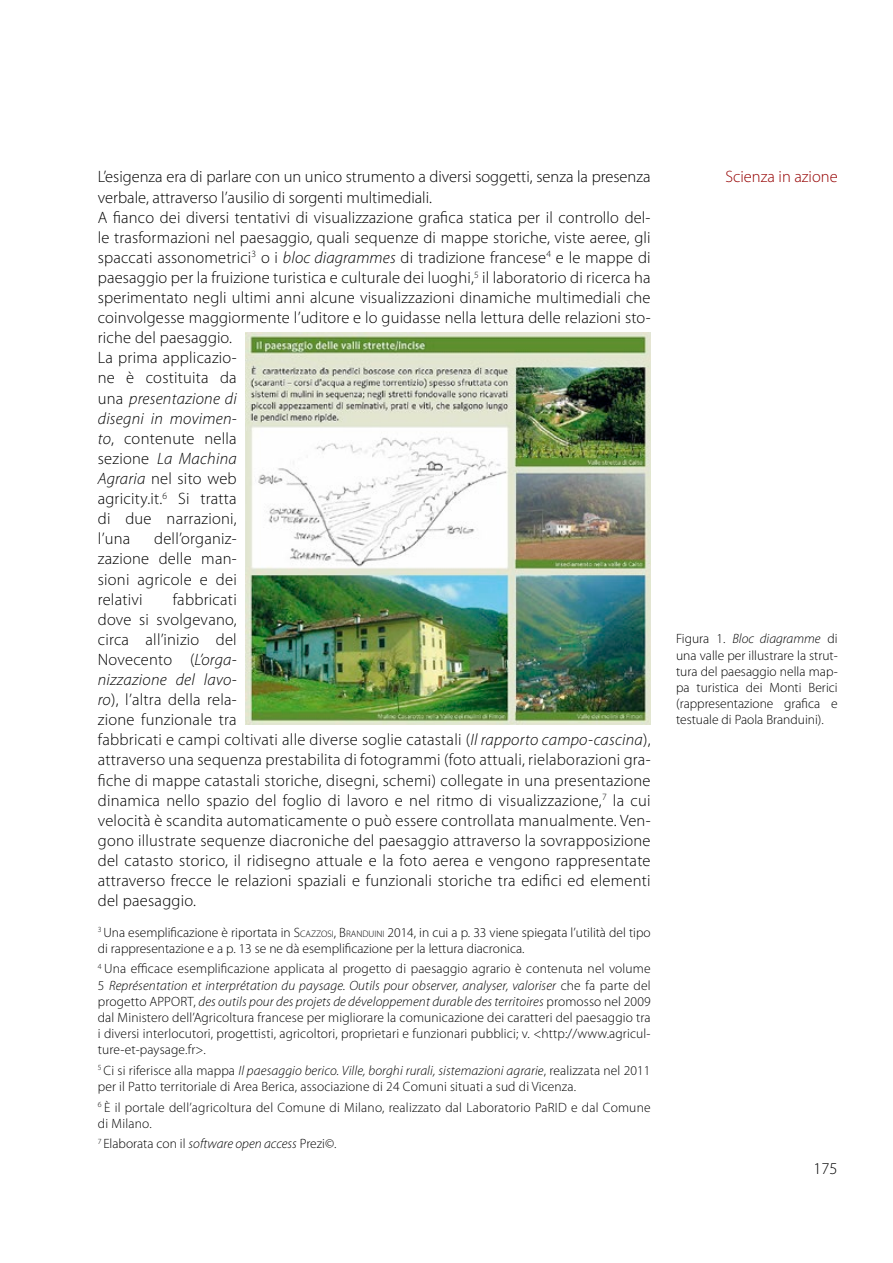
<style>
.page{position:relative;width:893px;height:1263px;background:#fff}
.page>*{position:absolute;margin:0;border:0;box-sizing:border-box;transform-origin:0 0}
.t1{font:300 16.5px/20.1px "Myriad Pro";letter-spacing:.015em;color:#000}
.t2{font:300 16.5px "Myriad Pro";color:#950000}
.t3{font:300 13.5px/16.2px "Myriad Pro";letter-spacing:.005em;color:#000}
.s1{font-style:italic}
.s2{font-style:inherit}
.s3{font-size:9.45px}
</style>
<div class="page">
<img style="left:245px;top:333px;width:406px;height:391px">
<p class="t1" style="left:98px;top:167px;width:554px">L’esigenza era di parlare con un unico strumento a diversi soggetti, senza la presenza verbale, attraverso l’ausilio di sorgenti multimediali.<br>A fianco dei diversi tentativi di visualizzazione grafica statica per il controllo del&shy;le trasformazioni nel paesaggio, quali sequenze di mappe storiche, viste aeree, gli spaccati assonometrici<sup>3</sup> o i <span class="s1">bloc diagrammes</span> di tradizione francese<sup>4</sup> e le mappe di paesaggio per la fruizione turistica e culturale dei luoghi,<sup>5</sup> il laboratorio di ricerca ha sperimentato negli ultimi anni alcune visualizzazioni dinamiche multimediali che coinvolgesse maggiormente l’uditore e lo guidasse nella lettura delle relazioni sto&shy;riche del paesaggio.<br>La prima applicazio-<br>ne è costituita da<br>una <span class="s1">presentazione di<br>disegni in movimen-<br>to</span>, contenute nella<br>sezione <span class="s1">La Machina<br>Agraria</span> nel sito web<br>agricity.it.<sup>6</sup> Si tratta<br>di due narrazioni,<br>l’una</p>
<p class="t1" style="left:98px;top:529px;width:140px;text-align:justify;text-indent:56px">dell’organiz&shy;zazione delle man&shy;sioni agricole e dei relativi</p>
<p class="t1" style="left:98px;top:589px;width:554px;text-indent:75px">fabbricati<br>dove si svolgevano,<br>circa all’inizio del<br>Novecento (<span class="s1">L’orga-<br>nizzazione del lavo-<br>ro</span>), l’altra della rela-<br>zione funzionale tra<br>fabbricati e campi coltivati alle diverse soglie catastali (<span class="s1">Il rapporto campo-cascina</span>), attraverso una sequenza prestabilita di fotogrammi (foto attuali, rielaborazioni gra&shy;fiche di mappe catastali storiche, disegni, schemi) collegate in una presentazione dinamica nello spazio del foglio di lavoro e nel ritmo di visualizzazione,<sup>7</sup> la cui velocità è scandita automaticamente o può essere controllata manualmente. Ven&shy;gono illustrate sequenze diacroniche del paesaggio attraverso la sovrapposizione del catasto storico, il ridisegno attuale e la foto aerea e vengono rappresentate attraverso frecce le relazioni spaziali e funzionali storiche tra edifici ed elementi del paesaggio.</p>
<p class="t3" style="left:98px;top:924px;width:554px"><sup>3</sup> Una esemplificazione è riportata in <span class="s2">S</span><span class="s3">CAZZOSI</span><span class="s2">, B</span><span class="s3">RANDUINI</span> 2014, in cui a p. 33 viene spiegata l’utilità del tipo di rappresentazione e a p. 13 se ne dà esemplificazione per la lettura diacronica.</p>
<p class="t3" style="left:98px;top:961px;width:554px;text-align:justify"><sup>4</sup> Una efficace esemplificazione applicata al progetto di paesaggio agrario è contenuta nel volume 5 <span class="s1">Représentation et interprétation du paysage. Outils pour observer, analyser, valoriser</span> che fa parte del progetto APPORT, <span class="s1">des outils pour des projets de développement durable des territoires</span> promosso nel 2009 dal Ministero dell’Agricoltura francese per migliorare la comunicazione dei caratteri del paesaggio tra i diversi interlocutori, progettisti, agricoltori, proprietari e funzionari pubblici; v. &lt;http://www.agricul&shy;ture-et-paysage.fr&gt;.</p>
<p class="t3" style="left:98px;top:1062px;width:554px"><sup>5</sup> Ci si riferisce alla mappa <span class="s1">Il paesaggio berico. Ville, borghi rurali, sistemazioni agrarie</span>, realizzata nel 2011 per il Patto territoriale di Area Berica, associazione di 24 comuni situati a sud di Vicenza.</p>
<p class="t3" style="left:98px;top:1099px;width:554px"><sup>6</sup> È il portale dell’agricoltura del Comune di Milano, realizzato dal Laboratorio PaRID e dal Comune di Milano.</p>
<p class="t3" style="left:98px;top:1135px;width:240px"><sup>7</sup> Elaborata con il <span class="s1">software open access</span> Prezi©.</p>
<p class="t2" style="left:725px;top:167px;width:114px">Scienza in azione</p>
<p class="t3" style="left:676px;top:631px;width:163px;text-align:justify">Figura 1. <span class="s1">Bloc diagramme</span> di una valle per illustrare la strut&shy;tura del paesaggio nella map&shy;pa turistica dei Monti Berici (rappresentazione grafica e testuale di Paola Branduini).</p>
<p class="t1" style="left:813px;top:1158px;width:26px">175</p>
</div>
